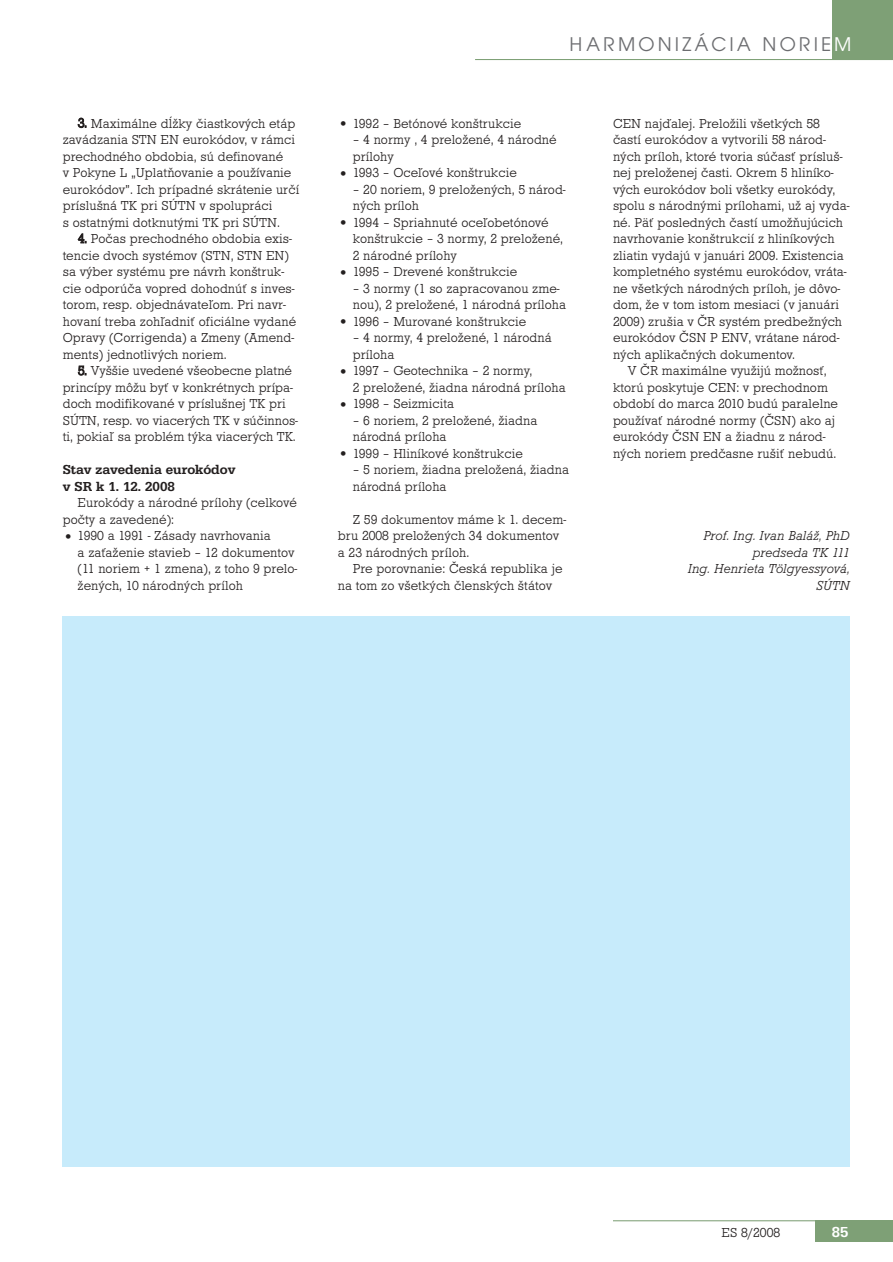
<style>
.page{position:relative;width:893px;height:1262px;background:#fff}
.page>*{position:absolute;margin:0;border:0;box-sizing:border-box;transform-origin:0 0}
.t1{font:20.7px "Avant Garde Gothic Itc TCE";letter-spacing:.15em;color:#6c6d70}
.t2{font:500 15px "Serifa TCE";color:#fff}
.t3{font:300 13.5px/16.5px "Roctus TCE";color:#231f1f}
.t4{font:italic 300 13.5px/16.5px "Roctus TCE";color:#231f1f;text-align:right}
.t5{font:500 13.5px/16.5px "Serifa TCE";color:#231f1f}
.s1{font-size:16.5px}
.s2{color:#fff}
</style>
<div class="page">
<div style="left:832px;top:0;width:60px;height:60px;background:#7ea076"></div>
<div style="left:815px;top:1220px;width:77px;height:22px;background:#7ea076"></div>
<hr style="left:475px;top:59px;width:417px;height:1px;background:#7ea076">
<hr style="left:613px;top:1220px;width:279px;height:1px;background:#7ea076">
<div style="left:63px;top:617px;width:786px;height:550px;background:#c7ebfb"></div>
<p class="t3" style="left:63px;top:116px;width:238px;text-indent:15px">3. Maximálne dĺžky čiastkových etáp zavádzania STN EN eurokódov, v rámci prechodného obdobia, sú definované<br>v Pokyne L „Uplatňovanie a používanie eurokódov”. Ich prípadné skrátenie určí príslušná TK pri SÚTN v spolupráci<br>s ostatnými dotknutými TK pri SÚTN.</p>
<p class="t3" style="left:63px;top:232px;width:235px;text-indent:15px">4. Počas prechodného obdobia exis&shy;tencie dvoch systémov (STN, STN EN) sa výber systému pre návrh konštruk&shy;cie odporúča vopred dohodnúť s inves&shy;torom, resp. objednávateľom. Pri navr&shy;hovaní treba zohľadniť oficiálne vydané Opravy (Corrigenda) a Zmeny (Amend&shy;ments) jednotlivých noriem.</p>
<p class="t3" style="left:63px;top:364px;width:237px;text-indent:15px">5. Vyššie uvedené všeobecne platné princípy môžu byť v konkrétnych prípa&shy;doch modifikované v príslušnej TK pri SÚTN, resp. vo viacerých TK v súčinnos&shy;ti, pokiaľ sa problém týka viacerých TK.</p>
<p class="t5" style="left:63px;top:463px;width:174px">Stav zavedenia eurokódov v SR k 1. 12. 2008</p>
<p class="t3" style="left:63px;top:496px;width:236px;text-indent:15px">Eurokódy a národné prílohy (celkové počty a zavedené):</p>
<p class="t3" style="left:78px;top:529px;width:221px;text-indent:-15px"><span class="s1">•</span> 1990 a 1991 - Zásady navrhovania<br>a zaťaženie stavieb – 12 dokumentov (11 noriem + 1 zmena), z toho 9 prelo&shy;žených, 10 národných príloh</p>
<h1 class="t1" style="left:569px;top:36px;width:283px">HARMONIZÁCIA NORIE<span class="s2">M</span></h1>
<p class="t3" style="left:338px;top:116px;width:185px"><span class="s1">•</span> 1992 – Betónové konštrukcie</p>
<p class="t3" style="left:353px;top:133px;width:205px">– 4 normy , 4 preložené, 4 národné prílohy</p>
<p class="t3" style="left:338px;top:166px;width:180px"><span class="s1">•</span> 1993 – Oceľové konštrukcie</p>
<p class="t3" style="left:353px;top:182px;width:214px">– 20 noriem, 9 preložených, 5 národ&shy;ných príloh</p>
<p class="t3" style="left:353px;top:215px;width:212px;text-indent:-15px"><span class="s1">•</span> 1994 – Spriahnuté oceľobetónové konštrukcie – 3 normy, 2 preložené,<br>2 národné prílohy</p>
<p class="t3" style="left:338px;top:265px;width:181px"><span class="s1">•</span> 1995 – Drevené konštrukcie</p>
<p class="t3" style="left:353px;top:281px;width:215px">– 3 normy (1 so zapracovanou zme&shy;nou), 2 preložené, 1 národná príloha</p>
<p class="t3" style="left:338px;top:314px;width:190px"><span class="s1">•</span> 1996 – Murované konštrukcie</p>
<p class="t3" style="left:353px;top:331px;width:200px">– 4 normy, 4 preložené, 1 národná príloha</p>
<p class="t3" style="left:353px;top:364px;width:214px;text-indent:-15px"><span class="s1">•</span> 1997 – Geotechnika – 2 normy,<br>2 preložené, žiadna národná príloha</p>
<p class="t3" style="left:338px;top:397px;width:118px"><span class="s1">•</span> 1998 – Seizmicita</p>
<p class="t3" style="left:353px;top:413px;width:186px">– 6 noriem, 2 preložené, žiadna národná príloha</p>
<p class="t3" style="left:338px;top:446px;width:186px"><span class="s1">•</span> 1999 – Hliníkové konštrukcie</p>
<p class="t3" style="left:353px;top:463px;width:218px">– 5 noriem, žiadna preložená, žiadna národná príloha</p>
<p class="t3" style="left:338px;top:512px;width:230px;text-indent:15px">Z 59 dokumentov máme k 1. decem&shy;bru 2008 preložených 34 dokumentov a 23 národných príloh.</p>
<p class="t3" style="left:338px;top:562px;width:226px;text-indent:15px">Pre porovnanie: Česká republika je na tom zo všetkých členských štátov</p>
<p class="t3" style="left:613px;top:116px;width:208px">CEN najďalej. Preložili všetkých 58</p>
<p class="t3" style="left:613px;top:133px;width:214px">častí eurokódov a vytvorili 58 národ-</p>
<p class="t3" style="left:613px;top:149px;width:231px">ných príloh, ktoré tvoria súčasť prísluš-</p>
<p class="t3" style="left:613px;top:166px;width:222px">nej preloženej časti. Okrem 5 hliníko-</p>
<p class="t3" style="left:613px;top:182px;width:224px">vých eurokódov boli všetky eurokódy,</p>
<p class="t3" style="left:613px;top:199px;width:238px">spolu s národnými prílohami, už aj vyda-</p>
<p class="t3" style="left:613px;top:215px;width:232px">né. Päť posledných častí umožňujúcich</p>
<p class="t3" style="left:613px;top:232px;width:223px">navrhovanie konštrukcií z hliníkových</p>
<p class="t3" style="left:613px;top:248px;width:232px">zliatin vydajú v januári 2009. Existencia</p>
<p class="t3" style="left:613px;top:265px;width:235px">kompletného systému eurokódov, vráta-</p>
<p class="t3" style="left:613px;top:281px;width:229px">ne všetkých národných príloh, je dôvo-</p>
<p class="t3" style="left:613px;top:298px;width:228px">dom, že v tom istom mesiaci (v januári</p>
<p class="t3" style="left:613px;top:314px;width:230px">2009) zrušia v ČR systém predbežných</p>
<p class="t3" style="left:613px;top:331px;width:228px">eurokódov ČSN P ENV, vrátane národ-</p>
<p class="t3" style="left:613px;top:347px;width:184px">ných aplikačných dokumentov.</p>
<p class="t3" style="left:628px;top:364px;width:200px">V ČR maximálne využijú možnosť,</p>
<p class="t3" style="left:613px;top:380px;width:216px">ktorú poskytuje CEN: v prechodnom</p>
<p class="t3" style="left:613px;top:397px;width:227px">období do marca 2010 budú paralelne</p>
<p class="t3" style="left:613px;top:413px;width:224px">používať národné normy (ČSN) ako aj</p>
<p class="t3" style="left:613px;top:430px;width:214px">eurokódy ČSN EN a žiadnu z národ-</p>
<p class="t3" style="left:613px;top:446px;width:225px">ných noriem predčasne rušiť nebudú.</p>
<p class="t4" style="left:688px;top:529px;width:163px">Prof. Ing. Ivan Baláž, PhD predseda TK 111<br>Ing. Henrieta Tölgyessyová,<br>SÚTN</p>
<p class="t3" style="left:721px;top:1225px;width:60px">ES 8/2008</p>
<p class="t2" style="left:831px;top:1225px;width:18px">85</p>
</div>
